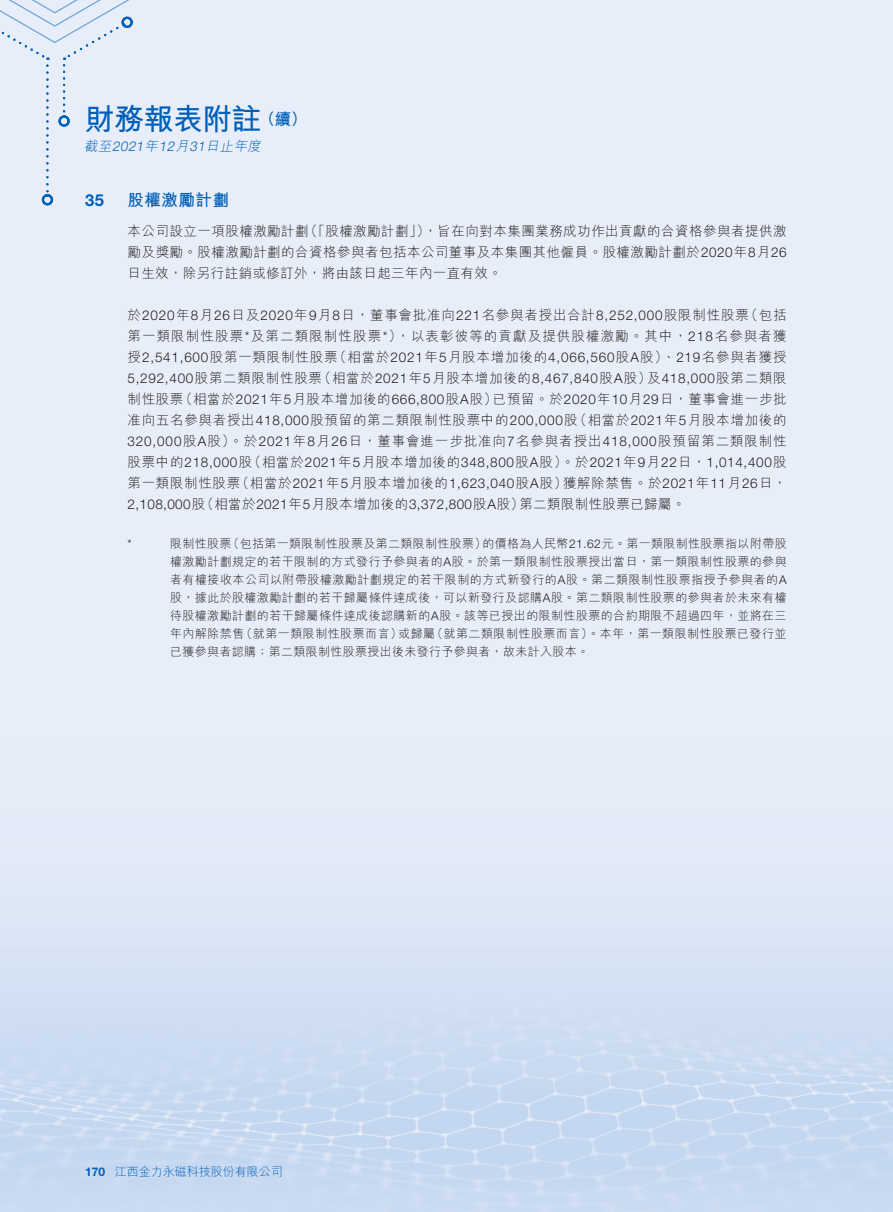
<style>
.page{position:relative;width:893px;height:1212px;background:#fff}
.page>*{position:absolute;margin:0;border:0;box-sizing:border-box;transform-origin:0 0}
.t1{font:700 30px "M Hei HK";letter-spacing:-.02em;color:#005fb9}
.t2{font:700 16.5px "M Hei HK";letter-spacing:.03em;color:#005fb9}
.t3{font:700 16.5px "Helvetica Neue LT Std";color:#005fb9}
.t4{font:300 13.5px/21px "M Hei HK";letter-spacing:.055em;color:#231f20;text-align:justify}
.t5{font:300 13.5px "Helvetica Neue LT Std";letter-spacing:.05em;color:#231f20}
.t6{font:italic 300 13.5px "M Hei HK";color:#005fb9}
.t7{font:300 12px/18px "M Hei HK";letter-spacing:.03em;color:#231f20;text-align:justify}
.t8{font:300 12px "M Hei HK";color:#005fb9}
.t9{font:300 12px "Helvetica Neue LT Std";color:#231f20}
.s1{font-family:"Helvetica Neue LT Std"}
.s2{font-family:"M Hei HK"}
.s3{font-family:"Helvetica Neue LT Std";font-weight:700}
</style>
<div class="page">
<img style="left:0;top:0;width:893px;height:1212px">
<div style="left:122px;top:17px;width:11px;height:11px;border:2px solid #005fb9;border-radius:50%"></div>
<div style="left:42px;top:194px;width:11px;height:11px;border:2px solid #005fb9;border-radius:50%"></div>
<div style="left:0;top:0;width:131px;height:196px;background:#e8eef9"></div>
<h1 class="t1" style="left:85px;top:97px;width:224px">財務報表附註<sup>（續）</sup></h1>
<p class="t6" style="left:84px;top:139px;width:181px">截至<span class="s1">2021</span>年<span class="s1">12</span>月<span class="s1">31</span>日止年度</p>
<p class="t3" style="left:85px;top:190px;width:20px">35</p>
<p class="t2" style="left:128px;top:188px;width:103px">股權激勵計劃</p>
<p class="t4" style="left:128px;top:220px;width:661px">本公司設立一項股權激勵計劃（「股權激勵計劃」），旨在向對本集團業務成功作出貢獻的合資格參與者提供激勵及獎勵。股權激勵計劃的合資格參與者包括本公司董事及本集團其他僱員。股權激勵計劃於<span class="s1">2020</span>年<span class="s1">8</span>月<span class="s1">26</span>日生效，除另行註銷或修訂外，將由該日起三年內一直有效。</p>
<p class="t4" style="left:128px;top:304px;width:661px">於<span class="s1">2020</span>年<span class="s1">8</span>月<span class="s1">26</span>日及<span class="s1">2020</span>年<span class="s1">9</span>月<span class="s1">8</span>日，董事會批准向<span class="s1">221</span>名參與者授出合計<span class="s1">8,252,000</span>股限制性股票（包括第一類限制性股票<span class="s1">*</span>及第二類限制性股票<span class="s1">*</span>），以表彰彼等的貢獻及提供股權激勵。其中，<span class="s1">218</span>名參與者獲授<span class="s1">2,541,600</span>股第一類限制性股票（相當於<span class="s1">2021</span>年<span class="s1">5</span>月股本增加後的<span class="s1">4,066,560</span>股<span class="s1">A</span>股）、<span class="s1">219</span>名參與者獲授</p>
<p class="t5" style="left:128px;top:370px;width:661px">5,292,400<span class="s2">股第二類限制性股票（相當於</span>2021<span class="s2">年</span>5<span class="s2">月股本增加後的</span>8,467,840<span class="s2">股</span>A<span class="s2">股）及</span>418,000<span class="s2">股第二類限</span></p>
<p class="t4" style="left:128px;top:388px;width:661px">制性股票（相當於<span class="s1">2021</span>年<span class="s1">5</span>月股本增加後的<span class="s1">666,800</span>股<span class="s1">A</span>股）已預留。於<span class="s1">2020</span>年<span class="s1">10</span>月<span class="s1">29</span>日，董事會進一步批准向五名參與者授出<span class="s1">418,000</span>股預留的第二類限制性股票中的<span class="s1">200,000</span>股（相當於<span class="s1">2021</span>年<span class="s1">5</span>月股本增加後的<span class="s1">320,000</span>股<span class="s1">A</span>股）。於<span class="s1">2021</span>年<span class="s1">8</span>月<span class="s1">26</span>日，董事會進一步批准向<span class="s1">7</span>名參與者授出<span class="s1">418,000</span>股預留第二類限制性</p>
<p class="t5" style="left:128px;top:454px;width:661px"><span class="s2">股票中的</span>218,000<span class="s2">股（相當於</span>2021<span class="s2">年</span>5<span class="s2">月股本增加後的</span>348,800<span class="s2">股</span>A<span class="s2">股）。於</span>2021<span class="s2">年</span>9<span class="s2">月</span>22<span class="s2">日，</span>1,014,400<span class="s2">股</span></p>
<p class="t4" style="left:128px;top:472px;width:661px">第一類限制性股票（相當於<span class="s1">2021</span>年<span class="s1">5</span>月股本增加後的<span class="s1">1,623,040</span>股<span class="s1">A</span>股）獲解除禁售。於<span class="s1">2021</span>年<span class="s1">11</span>月<span class="s1">26</span>日，<br><span class="s1">2,108,000</span>股（相當於<span class="s1">2021</span>年<span class="s1">5</span>月股本增加後的<span class="s1">3,372,800</span>股<span class="s1">A</span>股）第二類限制性股票已歸屬。</p>
<p class="t9" style="left:128px;top:536px;width:6px">*</p>
<p class="t7" style="left:170px;top:534px;width:618px">限制性股票（包括第一類限制性股票及第二類限制性股票）的價格為人民幣<span class="s1">21.62</span>元。第一類限制性股票指以附帶股權激勵計劃規定的若干限制的方式發行予參與者的<span class="s1">A</span>股。於第一類限制性股票授出當日，第一類限制性股票的參與者有權接收本公司以附帶股權激勵計劃規定的若干限制的方式新發行的<span class="s1">A</span>股。第二類限制性股票指授予參與者的<span class="s1">A</span>股，據此於股權激勵計劃的若干歸屬條件達成後，可以新發行及認購<span class="s1">A</span>股。第二類限制性股票的參與者於未來有權待股權激勵計劃的若干歸屬條件達成後認購新的<span class="s1">A</span>股。該等已授出的限制性股票的合約期限不超過四年，並將在三年內解除禁售（就第一類限制性股票而言）或歸屬（就第二類限制性股票而言）。本年，第一類限制性股票已發行並已獲參與者認購；第二類限制性股票授出後未發行予參與者，故未計入股本。</p>
<p class="t8" style="left:85px;top:1165px;width:199px"><span class="s3">170</span> 江西金力永磁科技股份有限公司</p>
</div>
